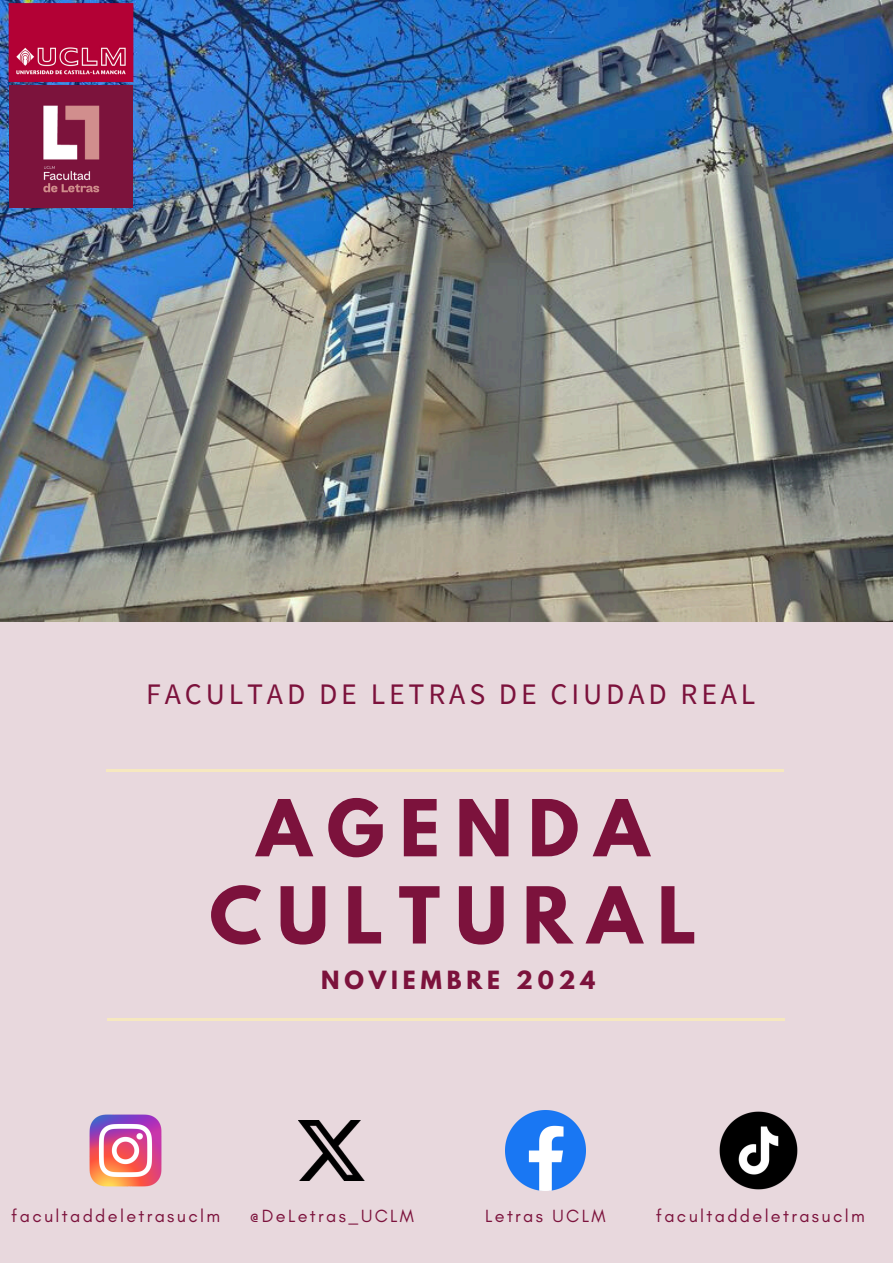
<style>
.page{position:relative;width:893px;height:1263px;background:#fff}
.page>*{position:absolute;margin:0;border:0;box-sizing:border-box;transform-origin:0 0}
.t1{font:700 69.53px/87.2px "League Spartan";letter-spacing:.22em;color:#7c123c;text-align:center}
.t2{font:29.78px "Source Sans Pro";letter-spacing:.13em;color:#7c123c}
.t3{font:700 22.27px "League Spartan";letter-spacing:.22em;color:#7c123c}
.t4{font:18px "Glacial Indifference";letter-spacing:.13em;color:#7c123c}
</style>
<div class="page">
<div style="left:0;top:622px;width:893px;height:641px;background:#e8d8dd"></div>
<hr style="left:106px;top:770px;width:678px;height:1px;background:#f6e8bf">
<hr style="left:107px;top:1019px;width:677px;height:1px;background:#f6e8bf">
<img style="left:0;top:0;width:893px;height:622px">
<img style="left:89px;top:1114px;width:72px;height:72px">
<img style="left:505px;top:1110px;width:80px;height:80px">
<img style="left:0;top:0;width:151px;height:87px">
<img style="left:719px;top:1111px;width:79px;height:79px">
<img style="left:299px;top:1121px;width:65px;height:59px">
<img style="left:10px;top:85px;width:123px;height:123px">
<p class="t2" style="left:146px;top:674px;width:611px">FACULTAD DE LETRAS DE CIUDAD REAL</p>
<p class="t1" style="left:209px;top:794px;width:488px">AGENDA<br>CULTURAL</p>
<p class="t3" style="left:321px;top:968px;width:275px">NOVIEMBRE 2024</p>
<p class="t4" style="left:11px;top:1205px;width:210px">facultaddeletrasuclm</p>
<p class="t4" style="left:250px;top:1205px;width:166px">@DeLetras_UCLM</p>
<p class="t4" style="left:485px;top:1205px;width:122px">Letras UCLM</p>
<p class="t4" style="left:656px;top:1205px;width:210px">facultaddeletrasuclm</p>
</div>
